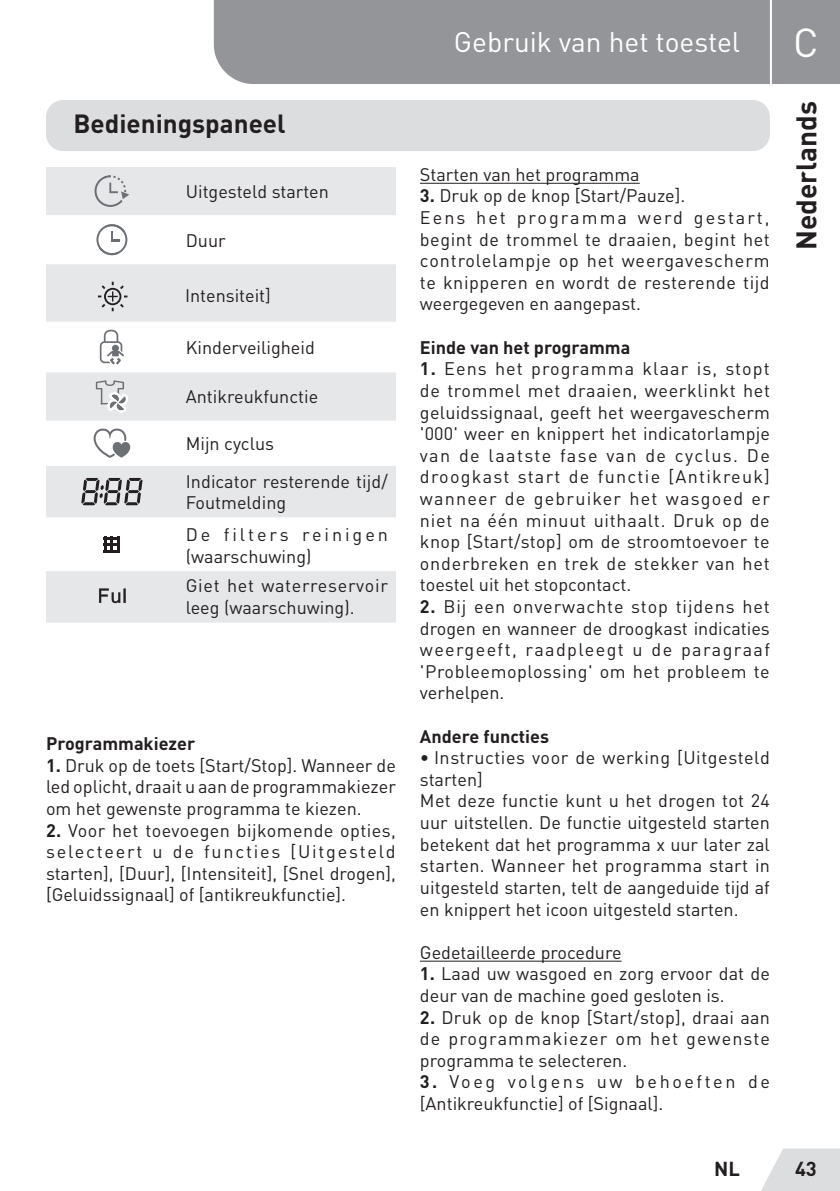
<style>
.page{position:relative;width:840px;height:1191px;background:#fff}
.page>*{position:absolute;margin:0;border:0;box-sizing:border-box;transform-origin:0 0}
.t1{font:40px "DIN Pro";color:#fff}
.t2{font:28px "DIN Pro";color:#fff}
.t3{font:700 28px "DIN Pro";color:#231f20}
.Sous-titre-NL{font:700 26px "DIN Pro";color:#231f20}
.t4{font:700 20px "DIN Pro";color:#231f20}
.Body{font:18px/21.6px "DIN Pro";color:#231f20;text-align:justify}
.Body-2{font:18px/21.6px "DIN Pro";letter-spacing:.03em;color:#231f20}
.Body-3{font:700 18px "DIN Pro";color:#231f20}
.Body-4{font:18px/21.6px "DIN Pro";letter-spacing:.15em;color:#231f20}
.s1{font-weight:700}
</style>
<div class="page">
<svg style="left:761px;top:1148px;width:78px;height:43px"></svg>
<div style="left:214px;top:0;width:625px;height:84px;background:#939598"></div>
<hr style="left:769px;top:0;width:2px;height:94px;background:#fff">
<div style="left:46px;top:100px;width:723px;height:51px;background:#dcdddf;border-radius:17px"></div>
<svg style="left:46px;top:167px;width:350px;height:456px;fill:#e6e7e9"></svg>
<svg style="left:94px;top:175px;width:35px;height:32px"></svg>
<svg style="left:96px;top:224px;width:31px;height:31px"></svg>
<svg style="left:100px;top:330px;width:24px;height:34px"></svg>
<svg style="left:96px;top:380px;width:34px;height:36px"></svg>
<svg style="left:89px;top:427px;width:43px;height:32px"></svg>
<svg style="left:81px;top:478px;width:61px;height:27px"></svg>
<svg style="left:63px;top:526px;width:14px;height:11px"></svg>
<svg style="left:94px;top:561px;width:12px;height:1px"></svg>
<svg style="left:92px;top:526px;width:28px;height:27px"></svg>
<hr style="left:420px;top:183px;width:219px;height:1px;background:#231f20">
<hr style="left:420px;top:960px;width:201px;height:1px;background:#231f20">
<svg style="left:98px;top:282px;width:29px;height:29px"></svg>
<svg style="left:99px;top:588px;width:27px;height:15px"></svg>
<p class="Sous-titre-NL" style="left:73px;top:101px;width:214px">Bedieningspaneel</p>
<p class="Body" style="left:186px;top:180px;width:145px">Uitgesteld starten</p>
<p class="Body" style="left:186px;top:228px;width:41px">Duur</p>
<p class="Body" style="left:185px;top:283px;width:87px">Intensiteit]</p>
<p class="Body" style="left:186px;top:336px;width:130px">Kinderveiligheid</p>
<p class="Body" style="left:186px;top:385px;width:134px">Antikreukfunctie</p>
<p class="Body" style="left:186px;top:432px;width:90px">Mijn cyclus</p>
<p class="Body" style="left:186px;top:469px;width:203px">Indicator resterende tijd/<br>Foutmelding</p>
<p class="Body-4" style="left:186px;top:523px;width:203px">De filters reinigen (waarschuwing)</p>
<p class="Body-2" style="left:186px;top:574px;width:203px">Giet het waterreservoir leeg (waarschuwing).</p>
<p class="Body-3" style="left:46px;top:728px;width:151px">Programmakiezer</p>
<p class="Body" style="left:46px;top:754px;width:351px"><span class="s1">1.</span> Druk op de toets [Start/Stop]. Wanneer de led oplicht, draait u aan de programmakiezer om het gewenste programma te kiezen.</p>
<p class="Body" style="left:46px;top:818px;width:351px"><span class="s1">2.</span> Voor het toevoegen bijkomende opties, selecteert u de functies [Uitgesteld starten], [Duur], [Intensiteit], [Snel drogen], [Geluidssignaal] of [antikreukfunctie].</p>
<h2 class="t2" style="left:453px;top:23px;width:287px">Gebruik van het toestel</h2>
<p class="Body" style="left:420px;top:163px;width:221px">Starten van het programma</p>
<p class="Body" style="left:420px;top:184px;width:267px"><span class="s1">3.</span> Druk op de knop [Start/Pauze].</p>
<p class="Body" style="left:420px;top:206px;width:351px">Eens het programma werd gestart, begint de trommel te draaien, begint het controlelampje op het weergavescherm te knipperen en wordt de resterende tijd weergegeven en aangepast.</p>
<p class="Body-3" style="left:420px;top:332px;width:212px">Einde van het programma</p>
<p class="Body" style="left:420px;top:357px;width:351px"><span class="s1">1.</span> Eens het programma klaar is, stopt de trommel met draaien, weerklinkt het geluidssignaal, geeft het weergavescherm '000' weer en knippert het indicatorlampje van de laatste fase van de cyclus. De droogkast start de functie [Antikreuk] wanneer de gebruiker het wasgoed er niet na één minuut uithaalt. Druk op de knop [Start/stop] om de stroomtoevoer te onderbreken en trek de stekker van het toestel uit het stopcontact.</p>
<p class="Body" style="left:420px;top:595px;width:351px"><span class="s1">2.</span> Bij een onverwachte stop tijdens het drogen en wanneer de droogkast indicaties weergeeft, raadpleegt u de paragraaf 'Probleemoplossing' om het probleem te verhelpen.</p>
<p class="Body-3" style="left:420px;top:721px;width:131px">Andere functies</p>
<p class="Body-2" style="left:420px;top:746px;width:351px">• Instructies voor de werking [Uitgesteld starten]</p>
<p class="Body" style="left:420px;top:789px;width:351px">Met deze functie kunt u het drogen tot 24 uur uitstellen. De functie uitgesteld starten betekent dat het programma x uur later zal starten. Wanneer het programma start in uitgesteld starten, telt de aangeduide tijd af en knippert het icoon uitgesteld starten.</p>
<p class="Body" style="left:420px;top:940px;width:203px">Gedetailleerde procedure</p>
<p class="Body" style="left:420px;top:962px;width:351px"><span class="s1">1.</span> Laad uw wasgoed en zorg ervoor dat de deur van de machine goed gesloten is.</p>
<p class="Body" style="left:420px;top:1005px;width:351px"><span class="s1">2.</span> Druk op de knop [Start/stop], draai aan de programmakiezer om het gewenste programma te selecteren.</p>
<p class="Body" style="left:420px;top:1070px;width:351px"><span class="s1">3.</span> Voeg volgens uw behoeften de [Antikreukfunctie] of [Signaal].</p>
<h1 class="t1" style="left:792px;top:15px;width:27px">C</h1>
<h2 class="t3" style="left:782px;top:250px;width:150px;rotate:-90deg">Nederlands</h2>
<p class="t4" style="left:713px;top:1152px;width:27px">NL</p>
<p class="t4" style="left:794px;top:1152px;width:23px">43</p>
</div>
